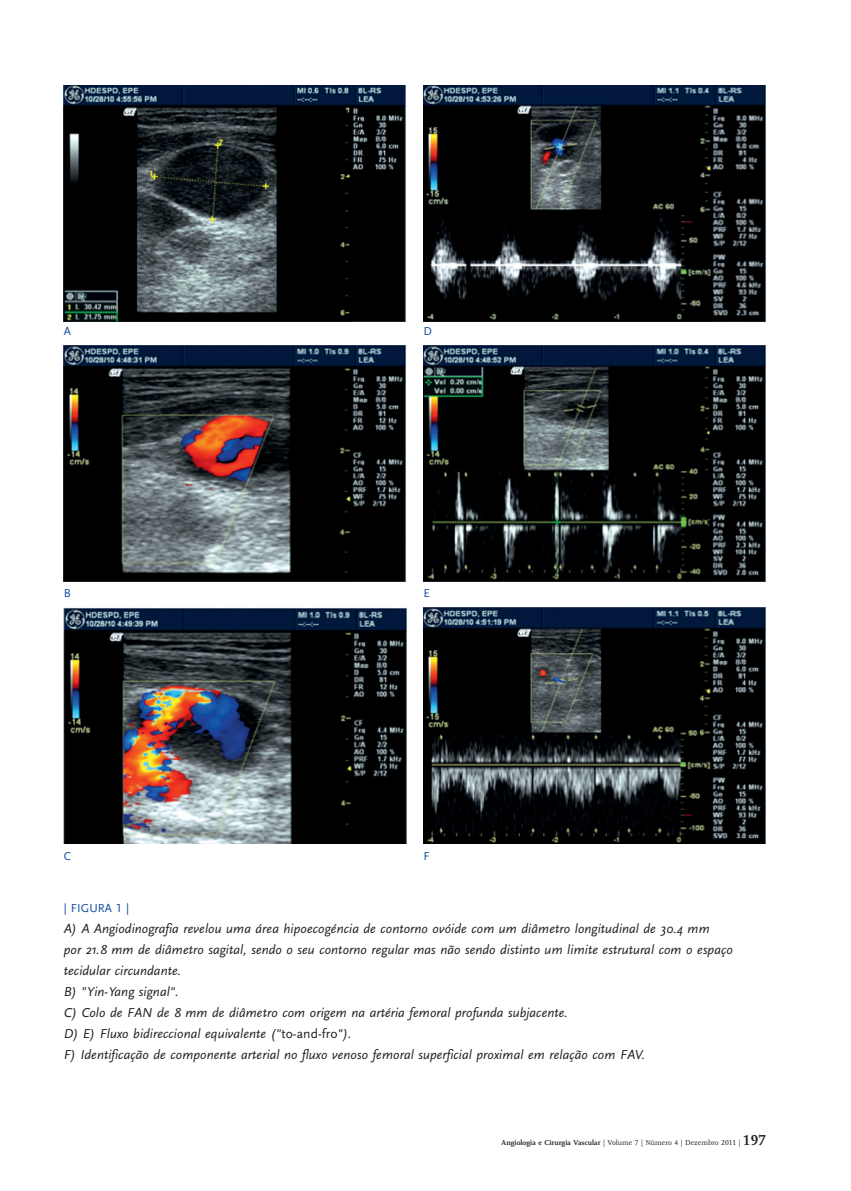
<style>
.page{position:relative;width:851px;height:1191px;background:#fff}
.page>*{position:absolute;margin:0;border:0;box-sizing:border-box;transform-origin:0 0}
.t1{font:italic 13.5px/21px "Scala Sans";letter-spacing:.005em;color:#231f20}
.t2{font:12px "Scala Sans Caps";letter-spacing:.005em;color:#0d4da1}
.t3{font:7.5px "Scala LF";letter-spacing:.005em;color:#231f20}
.s1{font-style:normal}
.s2{font-weight:700}
.s3{font-weight:700;font-size:15px}
</style>
<div class="page">
<img style="left:64px;top:85px;width:342px;height:236px">
<img style="left:423px;top:85px;width:342px;height:236px">
<img style="left:64px;top:345px;width:342px;height:236px">
<img style="left:423px;top:345px;width:342px;height:236px">
<img style="left:64px;top:608px;width:342px;height:236px">
<img style="left:423px;top:608px;width:342px;height:236px">
<p class="t2" style="left:64px;top:324px;width:9px">A</p>
<p class="t2" style="left:423px;top:324px;width:10px">D</p>
<p class="t2" style="left:64px;top:587px;width:9px">B</p>
<p class="t2" style="left:423px;top:587px;width:8px">E</p>
<p class="t2" style="left:64px;top:849px;width:9px">C</p>
<p class="t2" style="left:423px;top:849px;width:8px">F</p>
<p class="t2" style="left:64px;top:902px;width:67px">| FIGURA 1 |</p>
<p class="t1" style="left:64px;top:918px;width:670px">A) A Angiodinografia revelou uma área hipoecogéncia de contorno ovóide com um diâmetro longitudinal de 30.4 mm<br>por 21.8 mm de diâmetro sagital, sendo o seu contorno regular mas não sendo distinto um limite estrutural com o espaço tecidular circundante.<br>B) "Yin-Yang signal".<br>C) Colo de FAN de 8 mm de diâmetro com origem na artéria femoral profunda subjacente.<br>D) E) Fluxo bidireccional equivalente ("<span class="s1">to-and-fro</span>").<br>F) Identificação de componente arterial no fluxo venoso femoral superficial proximal em relação com FAV.</p>
<p class="t3" style="left:501px;top:1138px;width:266px"><span class="s2">Angiologia e Cirurgia Vascular</span> | Volume 7 | Número 4 | Dezembro 2011 | <span class="s3">197</span></p>
</div>
